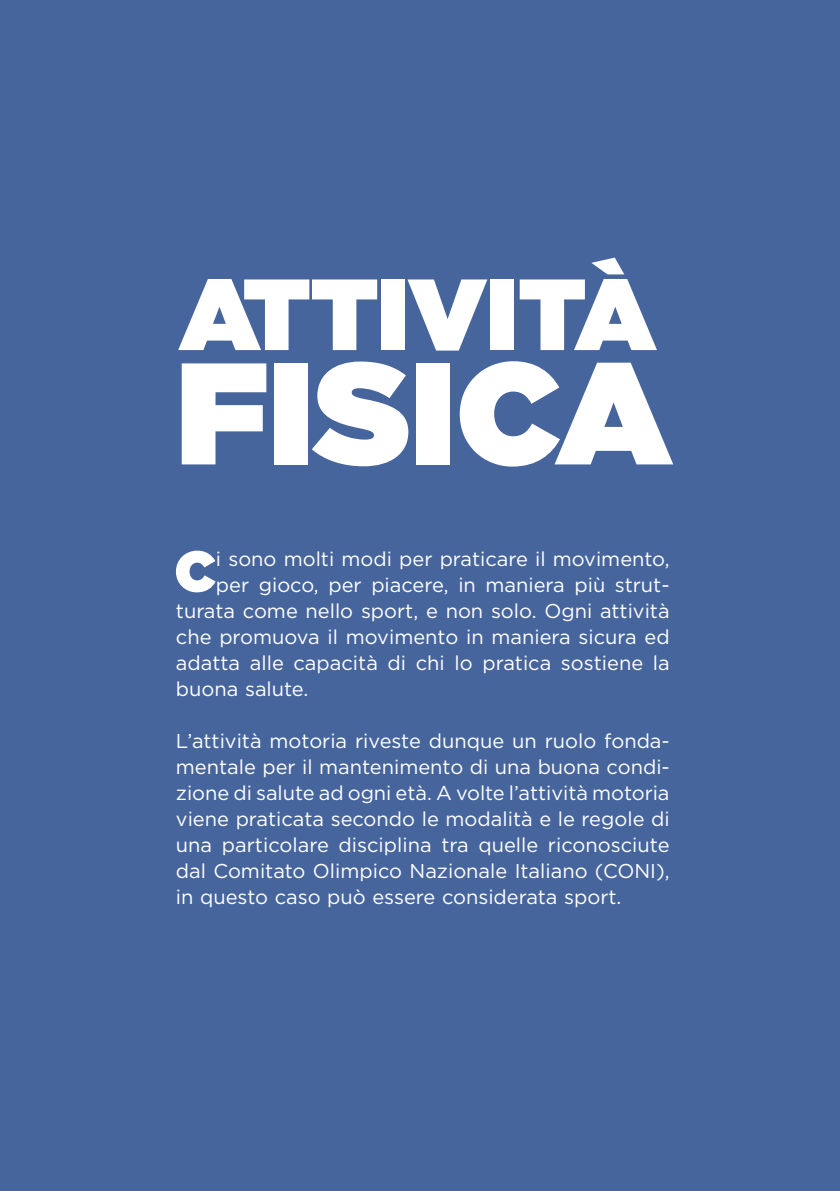
<style>
.page{position:relative;width:840px;height:1191px;background:#fff}
.page>*{position:absolute;margin:0;border:0;box-sizing:border-box;transform-origin:0 0}
.t1{font:900 144.2px "Gotham";color:#fff}
.t2{font:900 100.8px "Gotham";color:#fff}
.t3{font:900 57.2px "Gotham";color:#fff}
.t4{font:20px/26px "Gotham";color:#fff;text-align:justify}
</style>
<div class="page">
<div style="left:0;top:0;width:839px;height:1191px;background:#47659d"></div>
<h2 class="t2" style="left:179px;top:242px;width:478px">ATTIVITÀ</h2>
<h1 class="t1" style="left:176px;top:310px;width:497px">FISICA</h1>
<h3 class="t3" style="left:174px;top:530px;width:43px">C</h3>
<p class="t4" style="left:216px;top:545px;width:455px">i sono molti modi per praticare il movimento,</p>
<p class="t4" style="left:216px;top:571px;width:455px">per gioco, per piacere, in maniera più strut-</p>
<p class="t4" style="left:176px;top:597px;width:495px">turata come nello sport, e non solo. Ogni attività</p>
<p class="t4" style="left:176px;top:623px;width:495px">che promuova il movimento in maniera sicura ed</p>
<p class="t4" style="left:176px;top:649px;width:495px">adatta alle capacità di chi lo pratica sostiene la</p>
<p class="t4" style="left:176px;top:675px;width:134px">buona salute.</p>
<p class="t4" style="left:176px;top:727px;width:495px">L’attività motoria riveste dunque un ruolo fonda&shy;mentale per il mantenimento di una buona condi&shy;zione di salute ad ogni età. A volte l’attività motoria viene praticata secondo le modalità e le regole di una particolare disciplina tra quelle riconosciute dal Comitato Olimpico Nazionale Italiano (CONI), in questo caso può essere considerata sport.</p>
</div>
